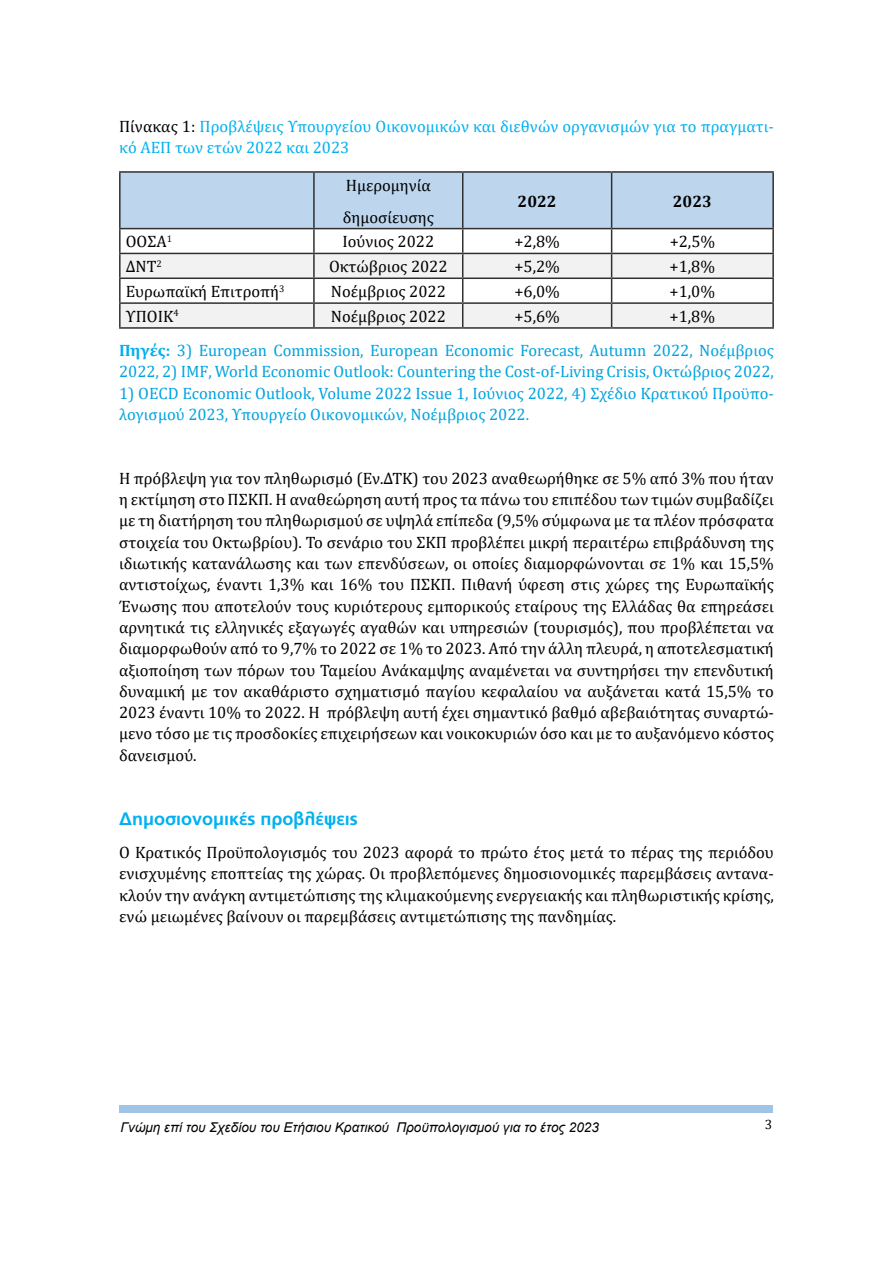
<style>
.page{position:relative;width:893px;height:1263px;background:#fff}
.page>*{position:absolute;margin:0;border:0;box-sizing:border-box;transform-origin:0 0}
.t1{font:700 18px "PF Catalog";color:#00b0f0}
.t2{font:16.5px/21.3px "Cambria";color:#000;text-align:justify}
.t3{font:16.5px/34px "Cambria";color:#00a3e0}
.t4{font:16.5px/21.3px "Cambria";color:#00b0f0}
.t5{font:700 16.5px "Cambria";color:#000}
.t6{font:italic 13.5px "Arial";color:#000}
.t7{font:13.5px "Cambria";color:#000}
.s1{color:#000}
.s2{font-weight:700;color:#00b0f0}
</style>
<div class="page">
<div style="left:119px;top:1105px;width:653px;height:7px;background:#9fc4e6"></div>
<hr style="left:119px;top:229px;width:2px;height:24px;background:#303030">
<hr style="left:772px;top:229px;width:2px;height:24px;background:#303030">
<hr style="left:119px;top:304px;width:2px;height:23px;background:#303030">
<hr style="left:772px;top:304px;width:2px;height:23px;background:#303030">
<hr style="left:119px;top:327px;width:195px;height:2px;background:#303030">
<hr style="left:314px;top:327px;width:149px;height:2px;background:#303030">
<hr style="left:463px;top:327px;width:149px;height:2px;background:#303030">
<hr style="left:612px;top:327px;width:162px;height:2px;background:#303030">
<hr style="left:119px;top:253px;width:195px;height:1px;background:#303030">
<hr style="left:119px;top:254px;width:2px;height:23px;background:#303030">
<hr style="left:612px;top:253px;width:162px;height:1px;background:#303030">
<hr style="left:772px;top:254px;width:2px;height:23px;background:#303030">
<hr style="left:119px;top:171px;width:195px;height:2px;background:#303030">
<hr style="left:119px;top:173px;width:2px;height:55px;background:#303030">
<hr style="left:314px;top:171px;width:149px;height:2px;background:#303030">
<hr style="left:463px;top:171px;width:149px;height:2px;background:#303030">
<hr style="left:612px;top:171px;width:162px;height:2px;background:#303030">
<hr style="left:772px;top:173px;width:2px;height:55px;background:#303030">
<hr style="left:119px;top:228px;width:195px;height:1px;background:#303030">
<hr style="left:612px;top:228px;width:162px;height:1px;background:#303030">
<hr style="left:119px;top:277px;width:195px;height:2px;background:#303030">
<hr style="left:119px;top:279px;width:2px;height:23px;background:#303030">
<hr style="left:612px;top:277px;width:162px;height:2px;background:#303030">
<svg style="left:120px;top:172px;width:653px;height:155px"></svg>
<hr style="left:772px;top:279px;width:2px;height:23px;background:#303030">
<hr style="left:119px;top:302px;width:195px;height:2px;background:#303030">
<hr style="left:314px;top:302px;width:149px;height:2px;background:#303030">
<hr style="left:463px;top:302px;width:149px;height:2px;background:#303030">
<hr style="left:612px;top:302px;width:162px;height:2px;background:#303030">
<p class="t4" style="left:119px;top:116px;width:656px"><span class="s1">Πίνακας 1:</span> Προβλέψεις Υπουργείου Οικονομικών και διεθνών οργανισμών για το πραγματι&shy;κό ΑΕΠ των ετών 2022 και 2023</p>
<p class="t2" style="left:343px;top:169px;width:93px;line-height:31.8px">Ημερομηνία δημοσίευσης</p>
<p class="t5" style="left:518px;top:189px;width:41px">2022</p>
<p class="t5" style="left:673px;top:189px;width:41px">2023</p>
<p class="t2" style="left:126px;top:231px;width:48px">ΟΟΣΑ<sup>1</sup></p>
<p class="t2" style="left:342px;top:231px;width:93px">Ιούνιος 2022</p>
<p class="t2" style="left:514px;top:231px;width:47px">+2,8%</p>
<p class="t2" style="left:670px;top:231px;width:47px">+2,5%</p>
<p class="t2" style="left:126px;top:256px;width:38px">ΔΝΤ<sup>2</sup></p>
<p class="t2" style="left:329px;top:256px;width:120px">Οκτώβριος 2022</p>
<p class="t2" style="left:514px;top:256px;width:47px">+5,2%</p>
<p class="t2" style="left:670px;top:256px;width:47px">+1,8%</p>
<p class="t2" style="left:126px;top:281px;width:160px">Ευρωπαϊκή Επιτροπή<sup>3</sup></p>
<p class="t2" style="left:331px;top:281px;width:117px">Νοέμβριος 2022</p>
<p class="t2" style="left:514px;top:281px;width:47px">+6,0%</p>
<p class="t2" style="left:670px;top:281px;width:47px">+1,0%</p>
<p class="t2" style="left:126px;top:306px;width:55px">ΥΠΟΙΚ<sup>4</sup></p>
<p class="t2" style="left:331px;top:306px;width:117px">Νοέμβριος 2022</p>
<p class="t2" style="left:514px;top:306px;width:47px">+5,6%</p>
<p class="t3" style="left:119px;top:299px;width:656px;text-indent:551px"><span class="s1">+1,8%<br></span><span class="s2">Πηγές:</span> 3) European Commission, European Economic Forecast, Autumn 2022, Νοέμβριος</p>
<p class="t3" style="left:119px;top:355px;width:656px">2022, 2) IMF, World Economic Outlook: Countering the Cost-of-Living Crisis, Οκτώβριος 2022,</p>
<p class="t3" style="left:119px;top:382px;width:656px;line-height:21.3px">1) OECD Economic Outlook, Volume 2022 Issue 1, Ιούνιος 2022, 4) Σχέδιο Κρατικού Προϋπο&shy;λογισμού 2023, Υπουργείο Οικονομικών, Νοέμβριος 2022.</p>
<p class="t2" style="left:119px;top:467px;width:656px">Η πρόβλεψη για τον πληθωρισμό (Εν.ΔΤΚ) του 2023 αναθεωρήθηκε σε 5% από 3% που ήταν η εκτίμηση στο ΠΣΚΠ. Η αναθεώρηση αυτή προς τα πάνω του επιπέδου των τιμών συμβαδίζει με τη διατήρηση του πληθωρισμού σε υψηλά επίπεδα (9,5% σύμφωνα με τα πλέον πρόσφατα στοιχεία του Οκτωβρίου). Το σενάριο του ΣΚΠ προβλέπει μικρή περαιτέρω επιβράδυνση της ιδιωτικής κατανάλωσης και των επενδύσεων, οι οποίες διαμορφώνονται σε 1% και 15,5% αντιστοίχως, έναντι 1,3% και 16% του ΠΣΚΠ. Πιθανή ύφεση στις χώρες της Ευρωπαϊκής Ένωσης που αποτελούν τους κυριότερους εμπορικούς εταίρους της Ελλάδας θα επηρεάσει αρνητικά τις ελληνικές εξαγωγές αγαθών και υπηρεσιών (τουρισμός), που προβλέπεται να διαμορφωθούν από το 9,7% το 2022 σε 1% το 2023. Από την άλλη πλευρά, η αποτελεσματική αξιοποίηση των πόρων του Ταμείου Ανάκαμψης αναμένεται να συντηρήσει την επενδυτική δυναμική με τον ακαθάριστο σχηματισμό παγίου κεφαλαίου να αυξάνεται κατά 15,5% το 2023 έναντι 10% το 2022. Η πρόβλεψη αυτή έχει σημαντικό βαθμό αβεβαιότητας συναρτώ&shy;μενο τόσο με τις προσδοκίες επιχειρήσεων και νοικοκυριών όσο και με το αυξανόμενο κόστος δανεισμού.</p>
<p class="t1" style="left:119px;top:808px;width:240px">Δημοσιονομικές προβλέψεις</p>
<p class="t2" style="left:119px;top:842px;width:656px">Ο Κρατικός Προϋπολογισμός του 2023 αφορά το πρώτο έτος μετά το πέρας της περιόδου ενισχυμένης εποπτείας της χώρας. Οι προβλεπόμενες δημοσιονομικές παρεμβάσεις αντανα&shy;κλούν την ανάγκη αντιμετώπισης της κλιμακούμενης ενεργειακής και πληθωριστικής κρίσης, ενώ μειωμένες βαίνουν οι παρεμβάσεις αντιμετώπισης της πανδημίας.</p>
<p class="t6" style="left:121px;top:1118px;width:480px">Γνώμη επί του Σχεδίου του Ετήσιου Κρατικού Προϋπολογισμού για το έτος 2023</p>
<p class="t7" style="left:765px;top:1117px;width:9px">3</p>
</div>
